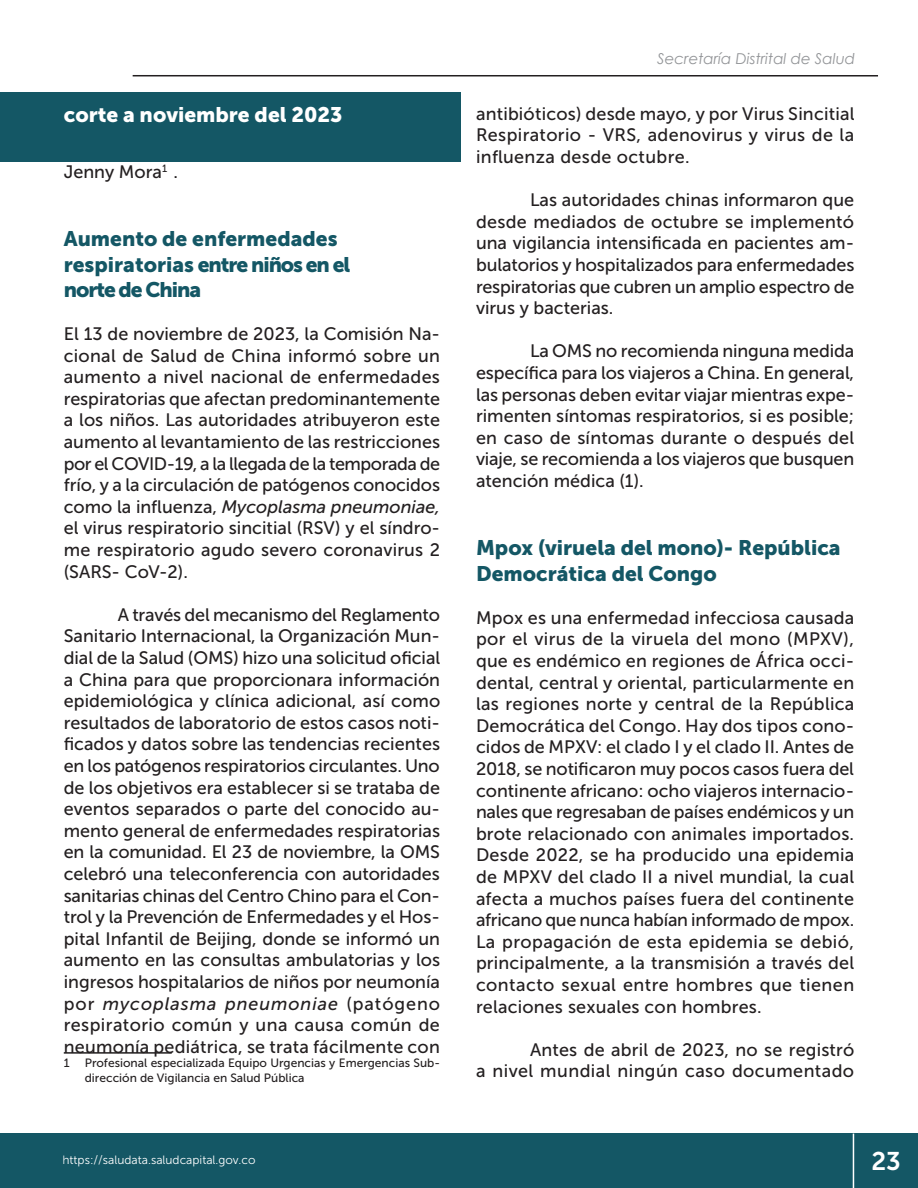
<style>
.page{position:relative;width:918px;height:1188px;background:#fff}
.page>*{position:absolute;margin:0;border:0;box-sizing:border-box;transform-origin:0 0}
.t1{font:25.5px "Museo Sans 700";color:#fff}
.SUBTITULOS{font:21px/25.2px "Museo Sans 900";color:#145765}
.TITULOS_NUMERACIÓN{font:21px "Museo Sans 900";color:#fff}
.CUERPO_DE_TEXTO{font:18px/21.6px "Museo Sans 500";letter-spacing:.01em;color:#231f20;text-align:justify}
.t2{font:italic 15px "Century Gothic";color:#939598}
.Citas{font:12px/14.4px "Museo Sans 500";color:#231f20}
.t3{font:12px "Museo Sans 300";color:#fff}
.s1{font-style:italic}
</style>
<div class="page">
<div style="left:0;top:1134px;width:918px;height:54px;background:#145765"></div>
<hr style="left:133px;top:75px;width:745px;height:2px;background:#231f20">
<hr style="left:853px;top:1134px;width:1px;height:54px;background:#fff">
<div style="left:0;top:93px;width:461px;height:69px;background:#145765"></div>
<hr style="left:64px;top:1052px;width:108px;height:2px;background:#231f20">
<p class="TITULOS_NUMERACIÓN" style="left:64px;top:103px;width:280px">corte a noviembre del 2023</p>
<p class="CUERPO_DE_TEXTO" style="left:64px;top:161px;width:116px">Jenny Mora<sup>1</sup> .</p>
<p class="SUBTITULOS" style="left:64px;top:226px;width:288px">Aumento de enfermedades respiratorias entre niños en el norte de China</p>
<p class="CUERPO_DE_TEXTO" style="left:64px;top:323px;width:378px">El 13 de noviembre de 2023, la Comisión Na&shy;cional de Salud de China informó sobre un aumento a nivel nacional de enfermedades respiratorias que afectan predominantemente a los niños. Las autoridades atribuyeron este aumento al levantamiento de las restricciones por el COVID-19, a la llegada de la temporada de frío, y a la circulación de patógenos conocidos como la influenza, <span class="s1">Mycoplasma pneumoniae, </span>el virus respiratorio sincitial (RSV) y el síndro&shy;me respiratorio agudo severo coronavirus 2 (SARS- CoV-2).</p>
<p class="CUERPO_DE_TEXTO" style="left:64px;top:604px;width:378px;text-indent:54px">A través del mecanismo del Reglamento Sanitario Internacional, la Organización Mun&shy;dial de la Salud (OMS) hizo una solicitud oficial a China para que proporcionara información epidemiológica y clínica adicional, así como resultados de laboratorio de estos casos noti&shy;ficados y datos sobre las tendencias recientes en los patógenos respiratorios circulantes. Uno de los objetivos era establecer si se trataba de eventos separados o parte del conocido au&shy;mento general de enfermedades respiratorias en la comunidad. El 23 de noviembre, la OMS celebró una teleconferencia con autoridades sanitarias chinas del Centro Chino para el Con&shy;trol y la Prevención de Enfermedades y el Hos&shy;pital Infantil de Beijing, donde se informó un aumento en las consultas ambulatorias y los ingresos hospitalarios de niños por neumonía por <span class="s1">mycoplasma pneumoniae</span> (patógeno respiratorio común y una causa común de neumonía pediátrica, se trata fácilmente con</p>
<p class="Citas" style="left:64px;top:1056px;width:7px">1</p>
<p class="Citas" style="left:85px;top:1056px;width:357px">Profesional especializada Equipo Urgencias y Emergencias Sub&shy;dirección de Vigilancia en Salud Pública</p>
<p class="t2" style="left:657px;top:48px;width:199px">Secretaría Distrital de Salud</p>
<p class="CUERPO_DE_TEXTO" style="left:476px;top:103px;width:380px">antibióticos) desde mayo, y por Virus Sincitial Respiratorio - VRS, adenovirus y virus de la influenza desde octubre.</p>
<p class="CUERPO_DE_TEXTO" style="left:476px;top:189px;width:380px;text-indent:54px">Las autoridades chinas informaron que desde mediados de octubre se implementó una vigilancia intensificada en pacientes am&shy;bulatorios y hospitalizados para enfermedades respiratorias que cubren un amplio espectro de virus y bacterias.</p>
<p class="CUERPO_DE_TEXTO" style="left:476px;top:340px;width:380px;text-indent:54px">La OMS no recomienda ninguna medida específica para los viajeros a China. En general, las personas deben evitar viajar mientras expe&shy;rimenten síntomas respiratorios, si es posible; en caso de síntomas durante o después del viaje, se recomienda a los viajeros que busquen atención médica (1).</p>
<p class="SUBTITULOS" style="left:476px;top:535px;width:366px">Mpox (viruela del mono)- República<br>Democrática del Congo</p>
<p class="CUERPO_DE_TEXTO" style="left:476px;top:607px;width:380px">Mpox es una enfermedad infecciosa causada por el virus de la viruela del mono (MPXV), que es endémico en regiones de África occi&shy;dental, central y oriental, particularmente en las regiones norte y central de la República Democrática del Congo. Hay dos tipos cono&shy;cidos de MPXV: el clado I y el clado II. Antes de 2018, se notificaron muy pocos casos fuera del continente africano: ocho viajeros internacio&shy;nales que regresaban de países endémicos y un brote relacionado con animales importados.<br>Desde 2022, se ha producido una epidemia de MPXV del clado II a nivel mundial, la cual afecta a muchos países fuera del continente africano que nunca habían informado de mpox.<br>La propagación de esta epidemia se debió, principalmente, a la transmisión a través del contacto sexual entre hombres que tienen relaciones sexuales con hombres.</p>
<p class="CUERPO_DE_TEXTO" style="left:476px;top:1039px;width:380px;text-align:right">Antes de abril de 2023, no se registró<br>a nivel mundial ningún caso documentado</p>
<p class="t3" style="left:63px;top:1153px;width:195px">https://saludata.saludcapital.gov.co</p>
<h1 class="t1" style="left:871px;top:1147px;width:31px">23</h1>
</div>
